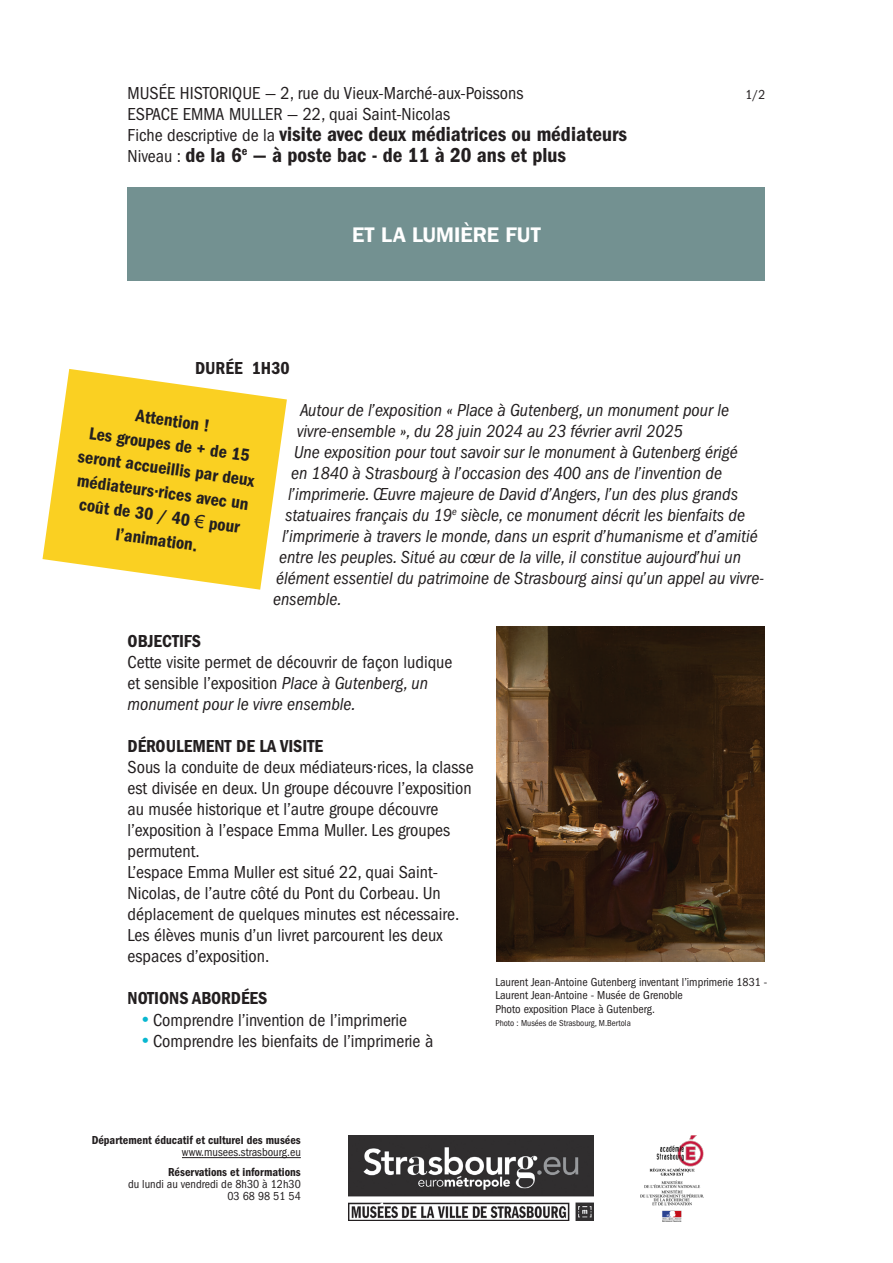
<style>
.page{position:relative;width:893px;height:1263px;background:#fff}
.page>*{position:absolute;margin:0;border:0;box-sizing:border-box;transform-origin:0 0}
.t1{font:600 condensed 21px "Franklin Gothic";color:#231f20}
.t2{font:600 21px "Franklin Gothic IT Cby BT";color:#fff}
.t3{font:condensed 18px/21px "Franklin Gothic";color:#231f20}
.t4{font:italic condensed 18px/21px "Franklin Gothic";color:#231f20}
.t5{font:600 condensed 18px/24px "Franklin Gothic";color:#231f20;text-align:center}
.t6{font:condensed 13.5px "Franklin Gothic";color:#231f20}
.t7{font:condensed 12px/13.5px "Franklin Gothic";color:#231f20}
.t8{font:600 condensed 12px "Franklin Gothic";color:#231f20}
.t9{font:condensed 9px "Franklin Gothic";color:#231f20}
.s1{font-weight:400;font-size:18px}
.s2{font-family:"Arial";font-weight:400;font-stretch:normal}
.s3{font-style:italic}
.s4{font-family:"Franklin Gothic IT Cby BT";font-stretch:normal;color:#09b7d0}
</style>
<div class="page">
<div style="left:128px;top:187px;width:637px;height:94px;background:#739191"></div>
<img style="left:349px;top:1135px;width:244px;height:85px">
<img style="left:641px;top:1135px;width:63px;height:86px">
<hr style="left:182px;top:1157px;width:119px;height:1px;background:#231f20">
<img style="left:496px;top:627px;width:269px;height:335px">
<svg style="left:43px;top:369px;width:244px;height:221px;fill:#fad022"></svg>
<p class="t3" style="left:128px;top:82px;width:397px">MUSÉE HISTORIQUE — 2, rue du Vieux-Marché-aux-Poissons</p>
<p class="t6" style="left:746px;top:86px;width:21px">1/2</p>
<p class="t3" style="left:128px;top:103px;width:324px">ESPACE EMMA MULLER — 22, quai Saint-Nicolas</p>
<p class="t1" style="left:128px;top:122px;width:501px"><span class="s1">Fiche descriptive de la</span> visite avec deux médiatrices ou médiateurs</p>
<p class="t1" style="left:128px;top:143px;width:440px"><span class="s1">Niveau :</span> de la 6<sup>e</sup> — à poste bac - de 11 à 20 ans et plus</p>
<p class="t5" style="left:195px;top:356px;width:96px">DURÉE 1H30</p>
<p class="t2" style="left:352px;top:222px;width:190px">ET LA LUMIÈRE FUT</p>
<p class="t5" style="left:138px;top:404px;width:76px;rotate:8deg">Attention !</p>
<p class="t5" style="left:83px;top:420px;width:180px;rotate:8deg">Les groupes de + de 15 seront accueillis par deux médiateurs·rices avec un coût de 30 / 40 <span class="s2">€</span> pour l’animation.</p>
<p class="t4" style="left:297px;top:400px;width:433px">Autour de l’exposition « Place à Gutenberg, un monument pour le vivre-ensemble », du 28 juin 2024 au 23 février avril 2025</p>
<p class="t4" style="left:294px;top:442px;width:445px">Une exposition pour tout savoir sur le monument à Gutenberg érigé</p>
<p class="t4" style="left:291px;top:463px;width:432px">en 1840 à Strasbourg à l’occasion des 400 ans de l’invention de</p>
<p class="t4" style="left:288px;top:484px;width:452px">l’imprimerie. Œuvre majeure de David d’Angers, l’un des plus grands</p>
<p class="t4" style="left:285px;top:505px;width:462px">statuaires français du 19<sup>e</sup> siècle, ce monument décrit les bienfaits de</p>
<p class="t4" style="left:282px;top:526px;width:477px">l’imprimerie à travers le monde, dans un esprit d’humanisme et d’amitié</p>
<p class="t4" style="left:279px;top:547px;width:463px">entre les peuples. Situé au cœur de la ville, il constitue aujourd’hui un</p>
<p class="t4" style="left:276px;top:568px;width:489px">élément essentiel du patrimoine de Strasbourg ainsi qu’un appel au vivre-</p>
<p class="t4" style="left:273px;top:589px;width:70px">ensemble.</p>
<p class="t5" style="left:128px;top:629px;width:75px">OBJECTIFS</p>
<p class="t3" style="left:128px;top:652px;width:326px">Cette visite permet de découvrir de façon ludique et sensible l’exposition <span class="s3">Place à Gutenberg, un monument pour le vivre ensemble.</span></p>
<p class="t5" style="left:128px;top:734px;width:197px">DÉROULEMENT DE LA VISITE</p>
<p class="t3" style="left:128px;top:757px;width:348px">Sous la conduite de deux médiateurs·rices, la classe est divisée en deux. Un groupe découvre l’exposition au musée historique et l’autre groupe découvre l’exposition à l’espace Emma Muller. Les groupes permutent.</p>
<p class="t3" style="left:128px;top:862px;width:333px">L’espace Emma Muller est situé 22, quai Saint-<br>Nicolas, de l’autre côté du Pont du Corbeau. Un déplacement de quelques minutes est nécessaire.</p>
<p class="t3" style="left:128px;top:925px;width:317px">Les élèves munis d’un livret parcourent les deux espaces d’exposition.</p>
<p class="t5" style="left:128px;top:986px;width:141px">NOTIONS ABORDÉES</p>
<p class="t3" style="left:140px;top:1009px;width:268px"><span class="s4">•</span>Comprendre l’invention de l’imprimerie</p>
<p class="t3" style="left:140px;top:1031px;width:295px"><span class="s4">•</span>Comprendre les bienfaits de l’imprimerie à</p>
<p class="t7" style="left:495px;top:975px;width:274px">Laurent Jean-Antoine Gutenberg inventant l’imprimerie 1831 -<br>Laurent Jean-Antoine - Musée de Grenoble</p>
<p class="t7" style="left:495px;top:1002px;width:161px">Photo exposition Place à Gutenberg.</p>
<p class="t9" style="left:495px;top:1018px;width:137px">Photo : Musées de Strasbourg, M.Bertola</p>
<p class="t8" style="left:92px;top:1133px;width:211px">Département éducatif et culturel des musées</p>
<p class="t7" style="left:182px;top:1146px;width:120px">www.musees.strasbourg.eu</p>
<p class="t8" style="left:168px;top:1165px;width:134px">Réservations et informations</p>
<p class="t7" style="left:128px;top:1177px;width:174px">du lundi au vendredi de 8h30 à 12h30</p>
<p class="t7" style="left:228px;top:1189px;width:75px">03 68 98 51 54</p>
</div>
